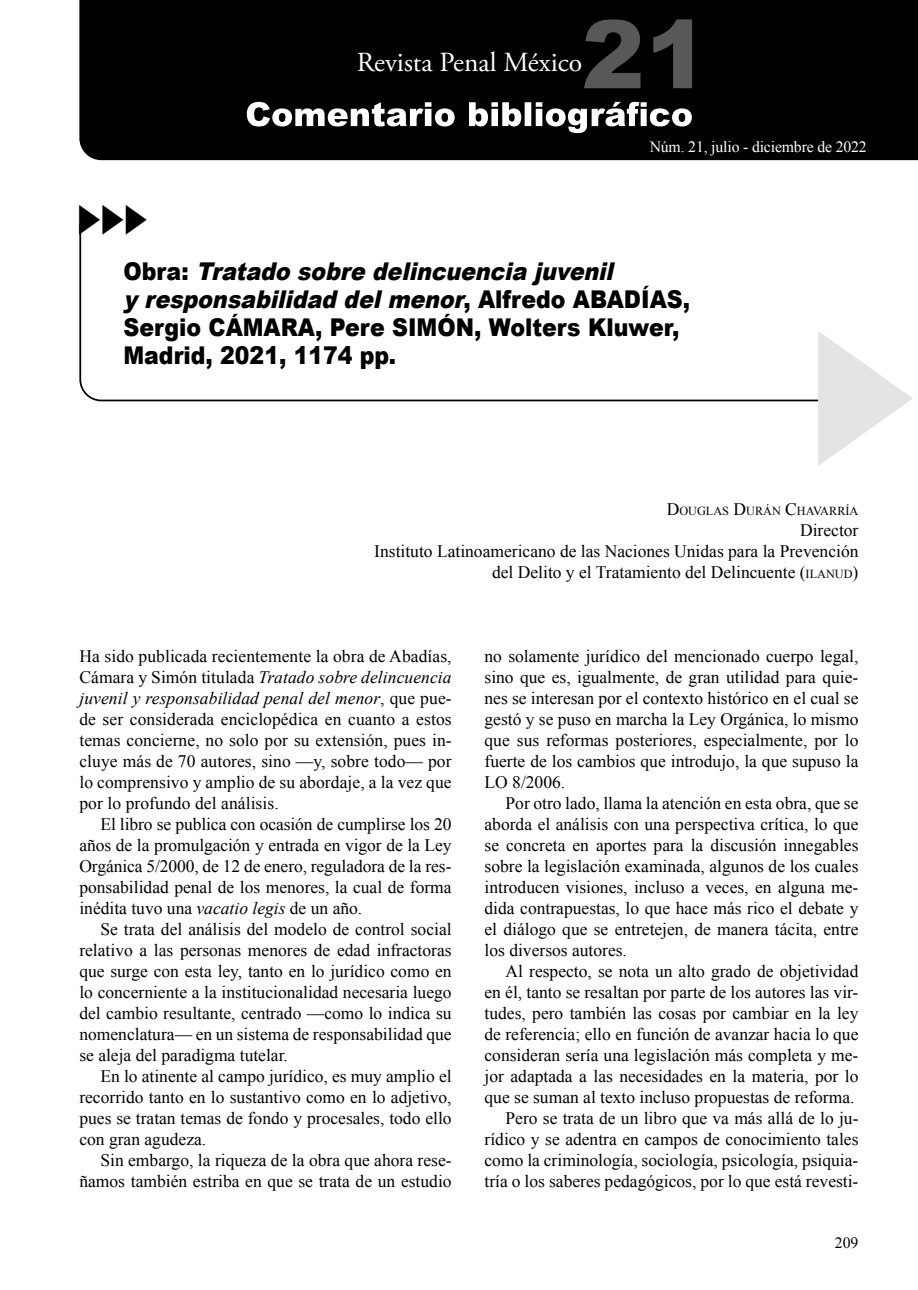
<style>
.page{position:relative;width:918px;height:1290px;background:#fff}
.page>*{position:absolute;margin:0;border:0;box-sizing:border-box;transform-origin:0 0}
.t1{font:700 191.28px "Times New Roman";color:#e3e4e4;scale:.7 1}
.t2{font:900 94.5px "Arial";color:#58585a}
.t3{font:700 42px "Times New Roman";color:#000;scale:.7 1}
.t4{font:27.65px "Adobe Garamond Pro";color:#fff}
.t5{font:900 24.5px/28px "Arial";color:#000;scale:.9 1}
.t6{font:17.5px/21px "Times New Roman";color:#000;text-align:justify}
.t7{font:15.75px "Times New Roman";letter-spacing:-.01em;color:#fff}
.t8{font:15.75px "Times New Roman";color:#000}
.t9{font:12.25px "Times New Roman";color:#000}
.s1{font-style:italic}
.s2{font-size:17.5px}
.s3{font-size:12.25px}
</style>
<div class="page">
<div style="left:79px;top:0;width:839px;height:160px;background:#000"></div>
<svg style="left:247px;top:102px;width:445px;height:31px"></svg>
<svg style="left:79px;top:224px;width:780px;height:178px"></svg>
<h2 class="t2" style="left:581px;top:-14px;width:129px">21</h2>
<h3 class="t4" style="left:357px;top:45px;width:227px">Revista Penal México</h3>
<h3 class="t3" style="left:75px;top:191px;width:109px">► ► ►</h3>
<p class="t7" style="left:649px;top:136px;width:219px">Núm. 21, julio - diciembre de 2022</p>
<h3 class="t5" style="left:123px;top:257px;width:631px">O b r a : <span class="s1">Tratado sobre delincuencia juvenil<br>y responsabilidad delmenor</span>, A l f r e d o A B A D Í A S , Sergio CÁMARA, Pere SIMÓN, Wolters Kluwer, Madrid, 2021, 1174 pp.</h3>
<h1 class="t1" style="left:799px;top:267px;width:191px">►</h1>
<p class="t9" style="left:667px;top:502px;width:193px"><span class="s2">D</span>OUGLAS <span class="s2">D</span>URÁN <span class="s2">C</span>HAVARRÍA</p>
<p class="t6" style="left:374px;top:519px;width:486px;text-align:right">Director<br>Instituto Latinoamericano de las Naciones Unidas para la Prevención del Delito y el Tratamiento del Delincuente (<span class="s3">ILANUD</span>)</p>
<p class="t6" style="left:79px;top:645px;width:374px">Ha sido publicada recientemente la obra de Abadías, Cámara y Simón titulada <span class="s1">Tratado sobre delincuencia juvenil y responsabilidad penal del menor</span>, que pue&shy;de ser considerada enciclopédica en cuanto a estos temas concierne, no solo por su extensión, pues in&shy;cluye más de 70 autores, sino —y, sobre todo— por lo comprensivo y amplio de su abordaje, a la vez que por lo profundo del análisis.</p>
<p class="t6" style="left:79px;top:813px;width:374px;text-indent:21px">El libro se publica con ocasión de cumplirse los 20 años de la promulgación y entrada en vigor de la Ley Orgánica 5/2000, de 12 de enero, reguladora de la res&shy;ponsabilidad penal de los menores, la cual de forma inédita tuvo una <span class="s1">vacatio legis</span> de un año.</p>
<p class="t6" style="left:79px;top:918px;width:374px;text-indent:21px">Se trata del análisis del modelo de control social relativo a las personas menores de edad infractoras que surge con esta ley, tanto en lo jurídico como en lo concerniente a la institucionalidad necesaria luego del cambio resultante, centrado —como lo indica su nomenclatura— en un sistema de responsabilidad que se aleja del paradigma tutelar.</p>
<p class="t6" style="left:79px;top:1065px;width:374px;text-indent:21px">En lo atinente al campo jurídico, es muy amplio el recorrido tanto en lo sustantivo como en lo adjetivo, pues se tratan temas de fondo y procesales, todo ello con gran agudeza.</p>
<p class="t6" style="left:79px;top:1149px;width:374px;text-align:right">Sin embargo, la riqueza de la obra que ahora rese&shy;ñamos también estriba en que se trata de un estudio</p>
<p class="t6" style="left:484px;top:645px;width:375px">no solamente jurídico del mencionado cuerpo legal, sino que es, igualmente, de gran utilidad para quie&shy;nes se interesan por el contexto histórico en el cual se gestó y se puso en marcha la Ley Orgánica, lo mismo que sus reformas posteriores, especialmente, por lo fuerte de los cambios que introdujo, la que supuso la LO 8/2006.</p>
<p class="t6" style="left:484px;top:792px;width:375px;text-indent:21px">Por otro lado, llama la atención en esta obra, que se aborda el análisis con una perspectiva crítica, lo que se concreta en aportes para la discusión innegables sobre la legislación examinada, algunos de los cuales introducen visiones, incluso a veces, en alguna me&shy;dida contrapuestas, lo que hace más rico el debate y el diálogo que se entretejen, de manera tácita, entre los diversos autores.</p>
<p class="t6" style="left:484px;top:960px;width:375px;text-align:right">Al respecto, se nota un alto grado de objetividad<br>en él, tanto se resaltan por parte de los autores las vir&shy;tudes, pero también las cosas por cambiar en la ley de referencia; ello en función de avanzar hacia lo que consideran sería una legislación más completa y me&shy;jor adaptada a las necesidades en la materia, por lo que se suman al texto incluso propuestas de reforma.<br>Pero se trata de un libro que va más allá de lo ju&shy;rídico y se adentra en campos de conocimiento tales como la criminología, sociología, psicología, psiquia&shy;tría o los saberes pedagógicos, por lo que está revesti-</p>
<p class="t8" style="left:835px;top:1232px;width:25px">209</p>
</div>
